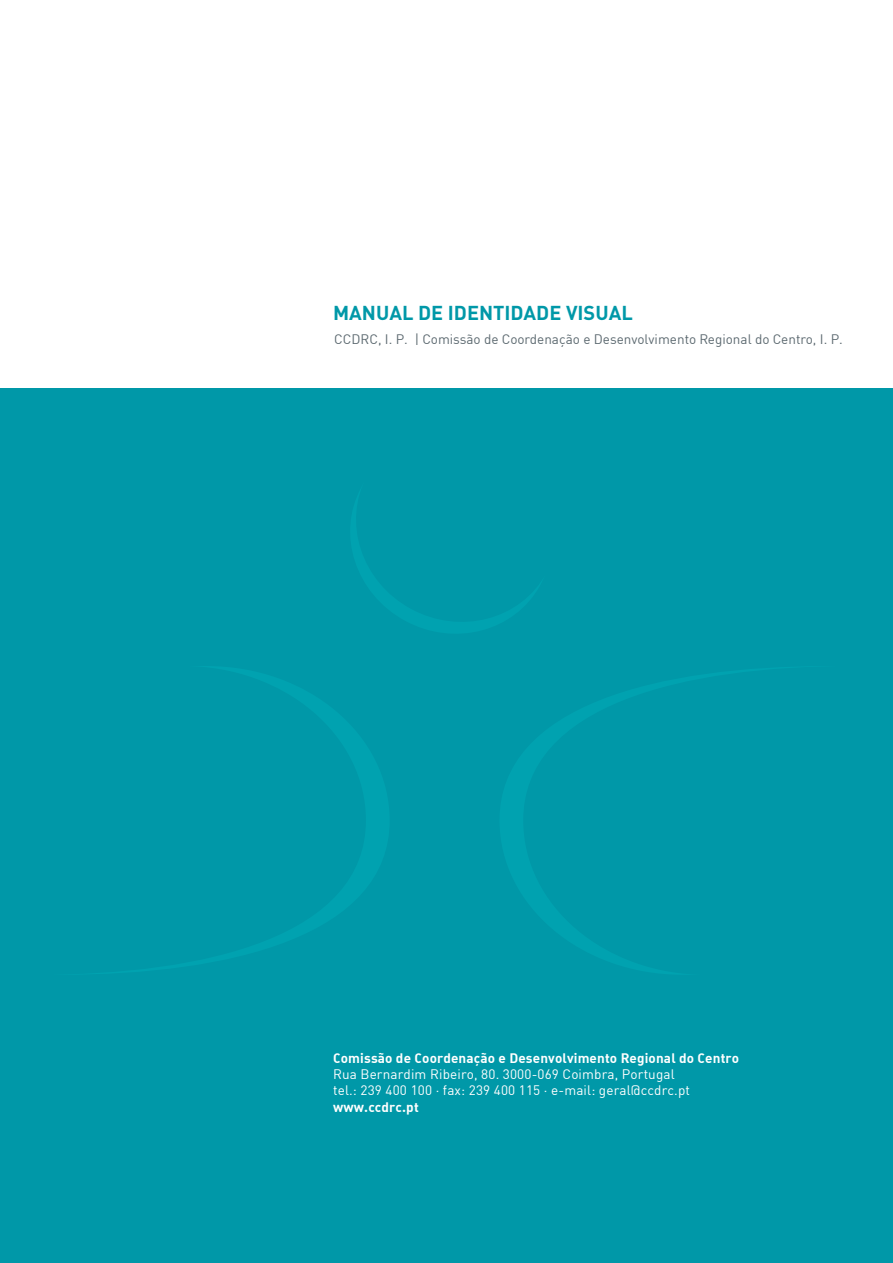
<style>
.page{position:relative;width:893px;height:1263px;background:#fff}
.page>*{position:absolute;margin:0;border:0;box-sizing:border-box;transform-origin:0 0}
.t1{font:700 19.95px "DIN";color:#0098a8}
.t2{font:13.5px/16.2px "DIN";letter-spacing:.01em;color:#fff}
.t3{font:13.5px "DIN";color:#5c6970}
.t4{font:13.5px "DIN Bold Alternate";letter-spacing:.01em;color:#fff}
</style>
<div class="page">
<div style="left:0;top:388px;width:893px;height:875px;background:#0098a8"></div>
<h1 class="t1" style="left:333px;top:300px;width:301px">MANUAL DE IDENTIDADE VISUAL</h1>
<p class="t3" style="left:334px;top:331px;width:510px">CCDRC, I. P. | Comissão de Coordenação e Desenvolvimento Regional do Centro, I. P.</p>
<p class="t4" style="left:333px;top:1049px;width:408px">Comissão de Coordenação e Desenvolvimento Regional do Centro</p>
<p class="t2" style="left:333px;top:1066px;width:358px">Rua Bernardim Ribeiro, 80. 3000-069 Coimbra, Portugal tel.: 239 400 100 · fax: 239 400 115 · e-mail: geral@ccdrc.pt</p>
<p class="t4" style="left:333px;top:1098px;width:87px">www.ccdrc.pt</p>
</div>
